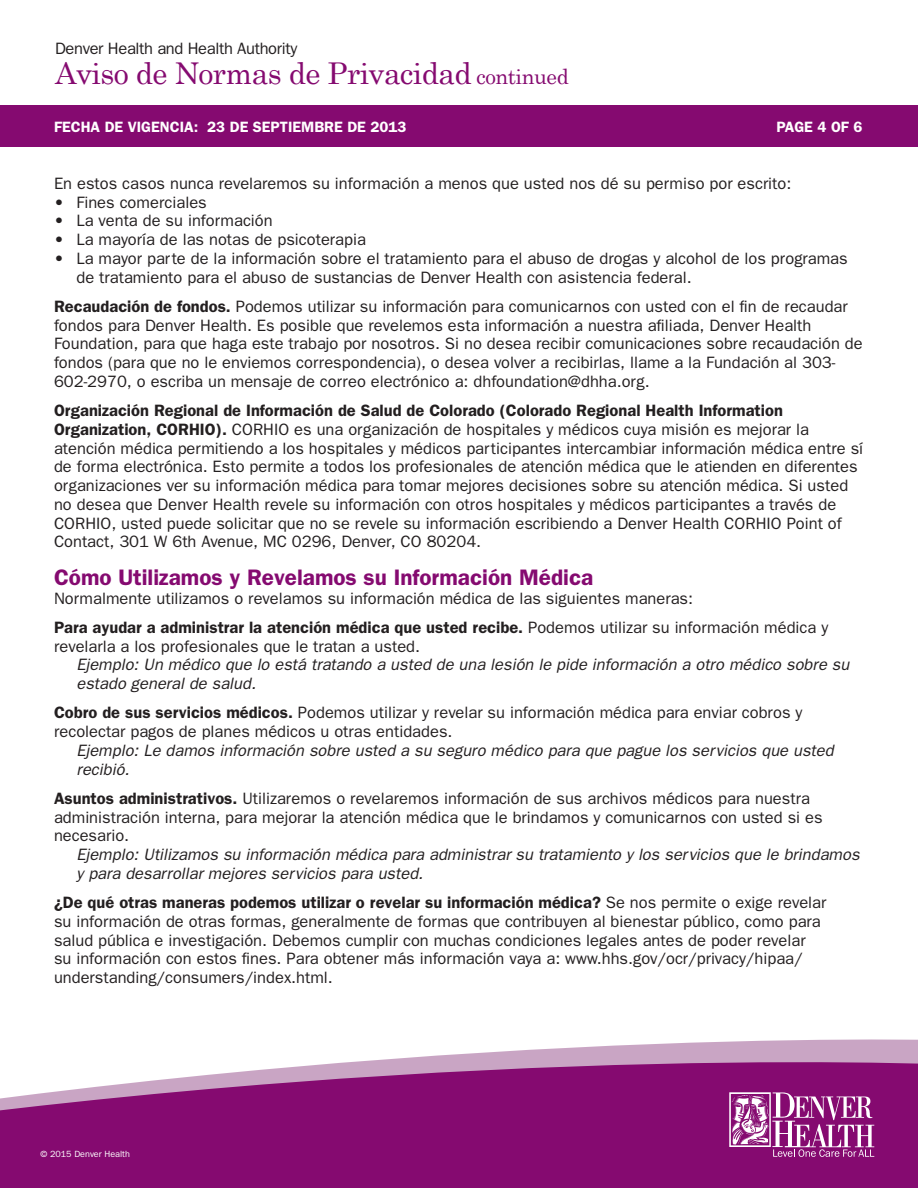
<style>
.page{position:relative;width:918px;height:1188px;background:#fff}
.page>*{position:absolute;margin:0;border:0;box-sizing:border-box;transform-origin:0 0}
.t1{font:30px "Century Schoolbook";letter-spacing:-.02em;color:#850a70}
.t2{font:600 22.5px "Franklin Gothic";color:#850a70}
.t3{font:16.5px/18.8px "Franklin Gothic";color:#231f20}
.t4{font:italic 16.5px/18.8px "Franklin Gothic";color:#231f20}
.t5{font:16.5px "Franklin Gothic";letter-spacing:-.02em;color:#231f20}
.t6{font:600 15px "Franklin Gothic";color:#fff}
.t7{font:9px "Franklin Gothic";color:#fff}
.s1{font-size:21px}
.s2{font-weight:600}
</style>
<div class="page">
<div style="left:0;top:106px;width:918px;height:41px;background:#850a70"></div>
<svg style="left:0;top:1039px;width:918px;height:149px;background:#9f408f"></svg>
<svg style="left:729px;top:1092px;width:145px;height:65px"></svg>
<p class="t5" style="left:55px;top:39px;width:244px">Denver Health and Health Authority</p>
<p class="t1" style="left:55px;top:55px;width:515px">Aviso de Normas de Privacidad <span class="s1">continued</span></p>
<p class="t6" style="left:54px;top:118px;width:354px">FECHA DE VIGENCIA: 23 DE SEPTIEMBRE DE 2013</p>
<p class="t6" style="left:776px;top:118px;width:88px">PAGE 4 OF 6</p>
<p class="t3" style="left:54px;top:174px;width:739px">En estos casos nunca revelaremos su información a menos que usted nos dé su permiso por escrito:</p>
<p class="t3" style="left:54px;top:192px;width:154px">• Fines comerciales</p>
<p class="t3" style="left:54px;top:211px;width:220px">• La venta de su información</p>
<p class="t3" style="left:54px;top:230px;width:313px">• La mayoría de las notas de psicoterapia</p>
<p class="t3" style="left:54px;top:249px;width:795px">• La mayor parte de la información sobre el tratamiento para el abuso de drogas y alcohol de los programas</p>
<p class="t3" style="left:77px;top:267px;width:617px">de tratamiento para el abuso de sustancias de Denver Health con asistencia federal.</p>
<p class="t3" style="left:54px;top:297px;width:810px"><span class="s2">Recaudación de fondos.</span> Podemos utilizar su información para comunicarnos con usted con el fin de recaudar fondos para Denver Health. Es posible que revelemos esta información a nuestra afiliada, Denver Health Foundation, para que haga este trabajo por nosotros. Si no desea recibir comunicaciones sobre recaudación de fondos (para que no le enviemos correspondencia), o desea volver a recibirlas, llame a la Fundación al 303- 602-2970, o escriba un mensaje de correo electrónico a: dhfoundation@dhha.org.</p>
<p class="t3" style="left:54px;top:401px;width:811px"><span class="s2">Organización Regional de Información de Salud de Colorado (Colorado Regional Health Information Organization, CORHIO).</span> CORHIO es una organización de hospitales y médicos cuya misión es mejorar la atención médica permitiendo a los hospitales y médicos participantes intercambiar información médica entre sí de forma electrónica. Esto permite a todos los profesionales de atención médica que le atienden en diferentes organizaciones ver su información médica para tomar mejores decisiones sobre su atención médica. Si usted no desea que Denver Health revele su información con otros hospitales y médicos participantes a través de CORHIO, usted puede solicitar que no se revele su información escribiendo a Denver Health CORHIO Point of Contact, 301 W 6th Avenue, MC 0296, Denver, CO 80204.</p>
<p class="t2" style="left:54px;top:564px;width:541px">Cómo Utilizamos y Revelamos su Información Médica</p>
<p class="t3" style="left:54px;top:588px;width:641px">Normalmente utilizamos o revelamos su información médica de las siguientes maneras:</p>
<p class="t3" style="left:54px;top:618px;width:776px"><span class="s2">Para ayudar a administrar la atención médica que usted recibe.</span> Podemos utilizar su información médica y revelarla a los profesionales que le tratan a usted.</p>
<p class="t4" style="left:76px;top:655px;width:774px">Ejemplo: Un médico que lo está tratando a usted de una lesión le pide información a otro médico sobre su estado general de salud.</p>
<p class="t3" style="left:54px;top:703px;width:750px"><span class="s2">Cobro de sus servicios médicos.</span> Podemos utilizar y revelar su información médica para enviar cobros y recolectar pagos de planes médicos u otras entidades.</p>
<p class="t4" style="left:76px;top:741px;width:759px">Ejemplo: Le damos información sobre usted a su seguro médico para que pague los servicios que usted recibió.</p>
<p class="t3" style="left:54px;top:789px;width:770px"><span class="s2">Asuntos administrativos.</span> Utilizaremos o revelaremos información de sus archivos médicos para nuestra administración interna, para mejorar la atención médica que le brindamos y comunicarnos con usted si es necesario.</p>
<p class="t4" style="left:76px;top:845px;width:785px">Ejemplo: Utilizamos su información médica para administrar su tratamiento y los servicios que le brindamos y para desarrollar mejores servicios para usted.</p>
<p class="t3" style="left:54px;top:893px;width:774px"><span class="s2">¿De qué otras maneras podemos utilizar o revelar su información médica?</span> Se nos permite o exige revelar su información de otras formas, generalmente de formas que contribuyen al bienestar público, como para salud pública e investigación. Debemos cumplir con muchas condiciones legales antes de poder revelar su información con estos fines. Para obtener más información vaya a: www.hhs.gov/ocr/privacy/hipaa/ understanding/consumers/index.html.</p>
<p class="t7" style="left:40px;top:1149px;width:91px">© 2015 Denver Health</p>
</div>
